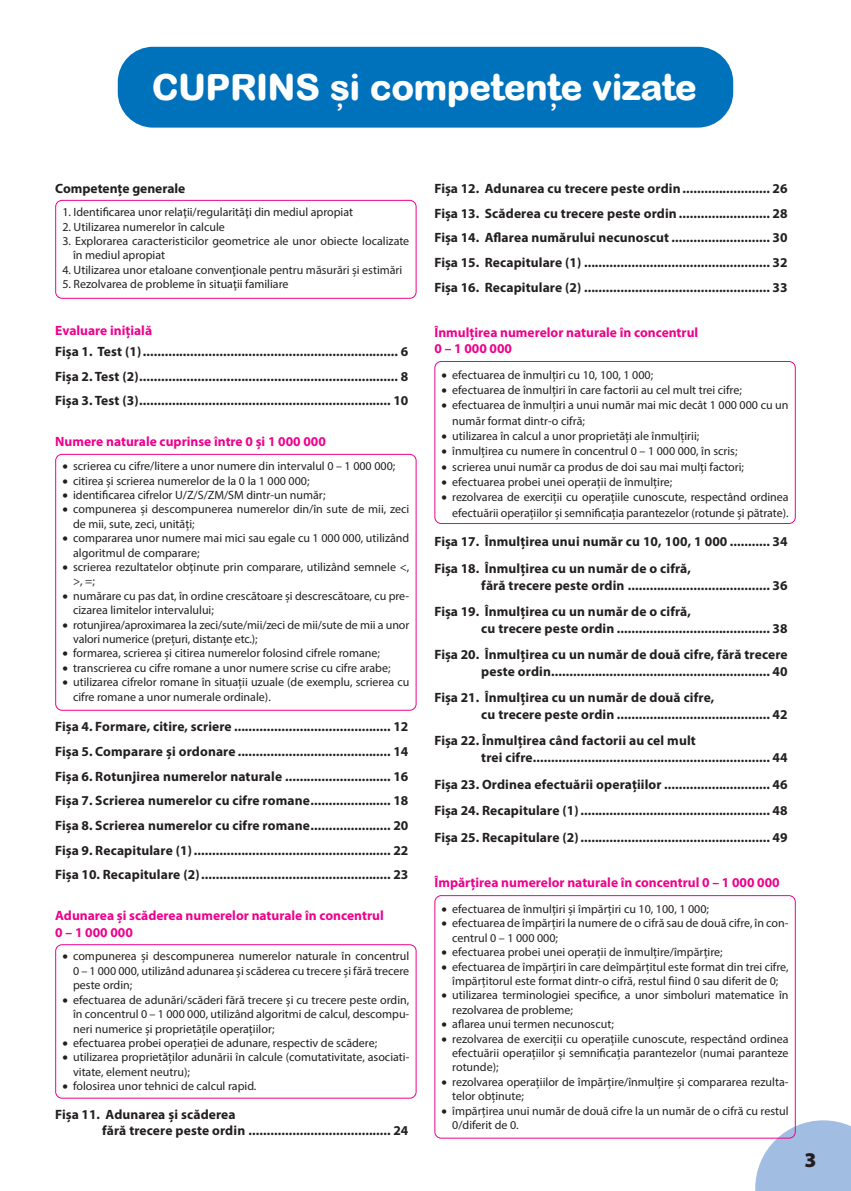
<style>
.page{position:relative;width:851px;height:1191px;background:#fff}
.page>*{position:absolute;margin:0;border:0;box-sizing:border-box;transform-origin:0 0}
.t1{font:36px "Arial Rounded MTRO";letter-spacing:-.02em;color:#fff}
.t2{font:900 21px "Myriad Pro";color:#231f20}
.t3{font:700 13.5px/24.8px "Myriad Pro";letter-spacing:.01em;color:#231f20}
.t4{font:700 13.5px/16.2px "Myriad Pro";color:#ed028c}
.t5{font:12px/14.4px "Myriad Pro";color:#231f20}
</style>
<div class="page">
<svg style="left:755px;top:1120px;width:95px;height:71px;background:#b0c5e5"></svg>
<div style="left:118px;top:47px;width:615px;height:81px;background:#0072bc;border-radius:35px"></div>
<div style="left:55px;top:200px;width:361px;height:99px;border:1px solid #ed028c;border-radius:6px"></div>
<div style="left:55px;top:454px;width:361px;height:256px;border:1px solid #ed028c;border-radius:6px"></div>
<div style="left:55px;top:944px;width:361px;height:154px;border:1px solid #ed028c;border-radius:6px"></div>
<div style="left:434px;top:361px;width:361px;height:163px;border:1px solid #ed028c;border-radius:6px"></div>
<div style="left:434px;top:895px;width:361px;height:243px;border:1px solid #ed028c;border-radius:6px"></div>
<h1 class="t1" style="left:152px;top:65px;width:546px">CUPRINS și competențe vizate</h1>
<p class="t3" style="left:55px;top:176px;width:132px">Competențe generale</p>
<p class="t5" style="left:62px;top:205px;width:292px">1. Identificarea unor relaţii/regularităţi din mediul apropiat</p>
<p class="t5" style="left:62px;top:219px;width:164px">2. Utilizarea numerelor în calcule</p>
<p class="t5" style="left:73px;top:233px;width:338px;text-indent:-11px">3. Explorarea caracteristicilor geometrice ale unor obiecte localizate în mediul apropiat</p>
<p class="t5" style="left:62px;top:262px;width:341px">4. Utilizarea unor etaloane convenţionale pentru măsurări şi estimări</p>
<p class="t5" style="left:62px;top:277px;width:227px">5. Rezolvarea de probleme în situaţii familiare</p>
<p class="t4" style="left:55px;top:322px;width:98px">Evaluare inițială</p>
<p class="t3" style="left:55px;top:338px;width:354px;text-align:justify">Fișa 1. Test (1)...................................................................... 6<br>Fișa 2. Test (2)....................................................................... 8<br>Fișa 3. Test (3)..................................................................... 10</p>
<p class="t4" style="left:55px;top:433px;width:272px">Numere naturale cuprinse între 0 și 1 000 000</p>
<p class="t5" style="left:62px;top:459px;width:334px">• scrierea cu cifre/litere a unor numere din intervalul 0 – 1 000 000;</p>
<p class="t5" style="left:62px;top:473px;width:248px">• citirea și scrierea numerelor de la 0 la 1 000 000;</p>
<p class="t5" style="left:62px;top:487px;width:264px">• identificarea cifrelor U/Z/S/ZM/SM dintr-un număr;</p>
<p class="t5" style="left:73px;top:502px;width:338px;text-indent:-11px">• compunerea și descompunerea numerelor din/în sute de mii, zeci de mii, sute, zeci, unități;</p>
<p class="t5" style="left:73px;top:531px;width:338px;text-indent:-11px">• compararea unor numere mai mici sau egale cu 1 000 000, utilizând algoritmul de comparare;</p>
<p class="t5" style="left:73px;top:559px;width:338px;text-indent:-11px">• scrierea rezultatelor obținute prin comparare, utilizând semnele &lt;, &gt;, =;</p>
<p class="t5" style="left:73px;top:588px;width:338px;text-indent:-11px">• numărare cu pas dat, în ordine crescătoare și descrescătoare, cu pre&shy;cizarea limitelor intervalului;</p>
<p class="t5" style="left:73px;top:617px;width:338px;text-indent:-11px">• rotunjirea/aproximarea la zeci/sute/mii/zeci de mii/sute de mii a unor valori numerice (prețuri, distanțe etc.);</p>
<p class="t5" style="left:62px;top:646px;width:319px">• formarea, scrierea și citirea numerelor folosind cifrele romane;</p>
<p class="t5" style="left:62px;top:660px;width:329px">• transcrierea cu cifre romane a unor numere scrise cu cifre arabe;</p>
<p class="t5" style="left:73px;top:675px;width:337px;text-indent:-11px">• utilizarea cifrelor romane în situații uzuale (de exemplu, scrierea cu cifre romane a unor numerale ordinale).</p>
<p class="t3" style="left:55px;top:713px;width:354px;text-align:justify">Fișa 4. Formare, citire, scriere ........................................... 12<br>Fișa 5. Comparare și ordonare .......................................... 14<br>Fișa 6. Rotunjirea numerelor naturale ............................. 16<br>Fișa 7. Scrierea numerelor cu cifre romane...................... 18<br>Fișa 8. Scrierea numerelor cu cifre romane...................... 20<br>Fișa 9. Recapitulare (1)...................................................... 22<br>Fișa 10. Recapitulare (2).................................................... 23</p>
<p class="t4" style="left:55px;top:907px;width:330px">Adunarea și scăderea numerelor naturale în concentrul<br>0 – 1 000 000</p>
<p class="t5" style="left:73px;top:949px;width:338px;text-align:justify;text-indent:-11px">• compunerea și descompunerea numerelor naturale în concentrul 0 – 1 000 000, utilizând adunarea și scăderea cu trecere și fără trecere peste ordin;</p>
<p class="t5" style="left:73px;top:992px;width:337px;text-align:justify;text-indent:-11px">• efectuarea de adunări/scăderi fără trecere și cu trecere peste ordin, în concentrul 0 – 1 000 000, utilizând algoritmi de calcul, descompu&shy;neri numerice și proprietățile operațiilor;</p>
<p class="t5" style="left:62px;top:1035px;width:316px">• efectuarea probei operației de adunare, respectiv de scădere;</p>
<p class="t5" style="left:73px;top:1050px;width:338px;text-indent:-11px">• utilizarea proprietăților adunării în calcule (comutativitate, asociati&shy;vitate, element neutru);</p>
<p class="t5" style="left:62px;top:1078px;width:195px">• folosirea unor tehnici de calcul rapid.</p>
<p class="t3" style="left:102px;top:1106px;width:308px;line-height:16.2px;text-indent:-47px">Fișa 11. Adunarea și scăderea<br>fără trecere peste ordin ....................................... 24</p>
<p class="t3" style="left:434px;top:176px;width:354px;text-align:justify">Fișa 12. Adunarea cu trecere peste ordin........................ 26<br>Fișa 13. Scăderea cu trecere peste ordin ......................... 28<br>Fișa 14. Aflarea numărului necunoscut ........................... 30<br>Fișa 15. Recapitulare (1) ................................................... 32<br>Fișa 16. Recapitulare (2) ................................................... 33</p>
<p class="t4" style="left:434px;top:324px;width:265px">Înmulțirea numerelor naturale în concentrul<br>0 – 1 000 000</p>
<p class="t5" style="left:441px;top:367px;width:213px">• efectuarea de înmulțiri cu 10, 100, 1 000;</p>
<p class="t5" style="left:441px;top:383px;width:302px">• efectuarea de înmulțiri în care factorii au cel mult trei cifre;</p>
<p class="t5" style="left:452px;top:397px;width:337px;line-height:15.3px;text-indent:-11px">• efectuarea de înmulțiri a unui număr mai mic decât 1 000 000 cu un număr format dintr-o cifră;</p>
<p class="t5" style="left:441px;top:428px;width:259px">• utilizarea în calcul a unor proprietăți ale înmulțirii;</p>
<p class="t5" style="left:441px;top:444px;width:297px">• înmulțirea cu numere în concentrul 0 – 1 000 000, în scris;</p>
<p class="t5" style="left:441px;top:459px;width:304px">• scrierea unui număr ca produs de doi sau mai mulți factori;</p>
<p class="t5" style="left:441px;top:474px;width:232px">• efectuarea probei unei operații de înmulțire;</p>
<p class="t5" style="left:441px;top:489px;width:348px;line-height:15.3px;text-align:right">• rezolvarea de exerciții cu operațiile cunoscute, respectând ordinea efectuării operațiilor și semnificația parantezelor (rotunde și pătrate).</p>
<p class="t3" style="left:434px;top:528px;width:354px;line-height:26.8px">Fișa 17. Înmulțirea unui număr cu 10, 100, 1 000 ........... 34<br>Fișa 18. Înmulțirea cu un număr de o cifră,</p>
<p class="t3" style="left:434px;top:571px;width:354px;line-height:26.8px;text-indent:47px">fără trecere peste ordin ....................................... 36<br>Fișa 19. Înmulțirea cu un număr de o cifră,</p>
<p class="t3" style="left:434px;top:614px;width:354px;line-height:26.8px;text-align:right">cu trecere peste ordin .......................................... 38<br>Fișa 20. Înmulțirea cu un număr de două cifre, fără trecere</p>
<p class="t3" style="left:434px;top:657px;width:354px;line-height:26.8px;text-indent:47px">peste ordin............................................................ 40<br>Fișa 21. Înmulțirea cu un număr de două cifre,</p>
<p class="t3" style="left:434px;top:700px;width:354px;line-height:26.8px;text-indent:47px">cu trecere peste ordin .......................................... 42<br>Fișa 22. Înmulțirea când factorii au cel mult</p>
<p class="t3" style="left:434px;top:743px;width:354px;line-height:26.8px;text-align:justify;text-indent:47px">trei cifre................................................................. 44<br>Fișa 23. Ordinea efectuării operațiilor ............................. 46<br>Fișa 24. Recapitulare (1).................................................... 48<br>Fișa 25. Recapitulare (2).................................................... 49</p>
<p class="t4" style="left:434px;top:874px;width:347px">Împărțirea numerelor naturale în concentrul 0 – 1 000 000</p>
<p class="t5" style="left:441px;top:901px;width:269px">• efectuarea de înmulțiri și împărțiri cu 10, 100, 1 000;</p>
<p class="t5" style="left:452px;top:916px;width:337px;text-indent:-11px">• efectuarea de împărțiri la numere de o cifră sau de două cifre, în con&shy;centrul 0 – 1 000 000;</p>
<p class="t5" style="left:441px;top:944px;width:282px">• efectuarea probei unei operații de înmulțire/împărțire;</p>
<p class="t5" style="left:441px;top:959px;width:348px;text-align:center">• efectuarea de împărțiri în care deîmpărțitul este format din trei cifre, împărțitorul este format dintr-o cifră, restul fiind 0 sau diferit de 0;</p>
<p class="t5" style="left:452px;top:988px;width:338px;text-indent:-11px">• utilizarea terminologiei specifice, a unor simboluri matematice în rezolvarea de probleme;</p>
<p class="t5" style="left:441px;top:1016px;width:174px">• aflarea unui termen necunoscut;</p>
<p class="t5" style="left:452px;top:1031px;width:338px;text-align:justify;text-indent:-11px">• rezolvarea de exerciții cu operațiile cunoscute, respectând ordinea efectuării operațiilor și semnificația parantezelor (numai paranteze rotunde);</p>
<p class="t5" style="left:452px;top:1074px;width:338px;text-indent:-11px">• rezolvarea operațiilor de împărțire/înmulțire și compararea rezulta&shy;telor obținute;</p>
<p class="t5" style="left:452px;top:1103px;width:338px;text-indent:-11px">• împărțirea unui număr de două cifre la un număr de o cifră cu restul<br>0/diferit de 0.</p>
<h2 class="t2" style="left:804px;top:1146px;width:14px">3</h2>
</div>
